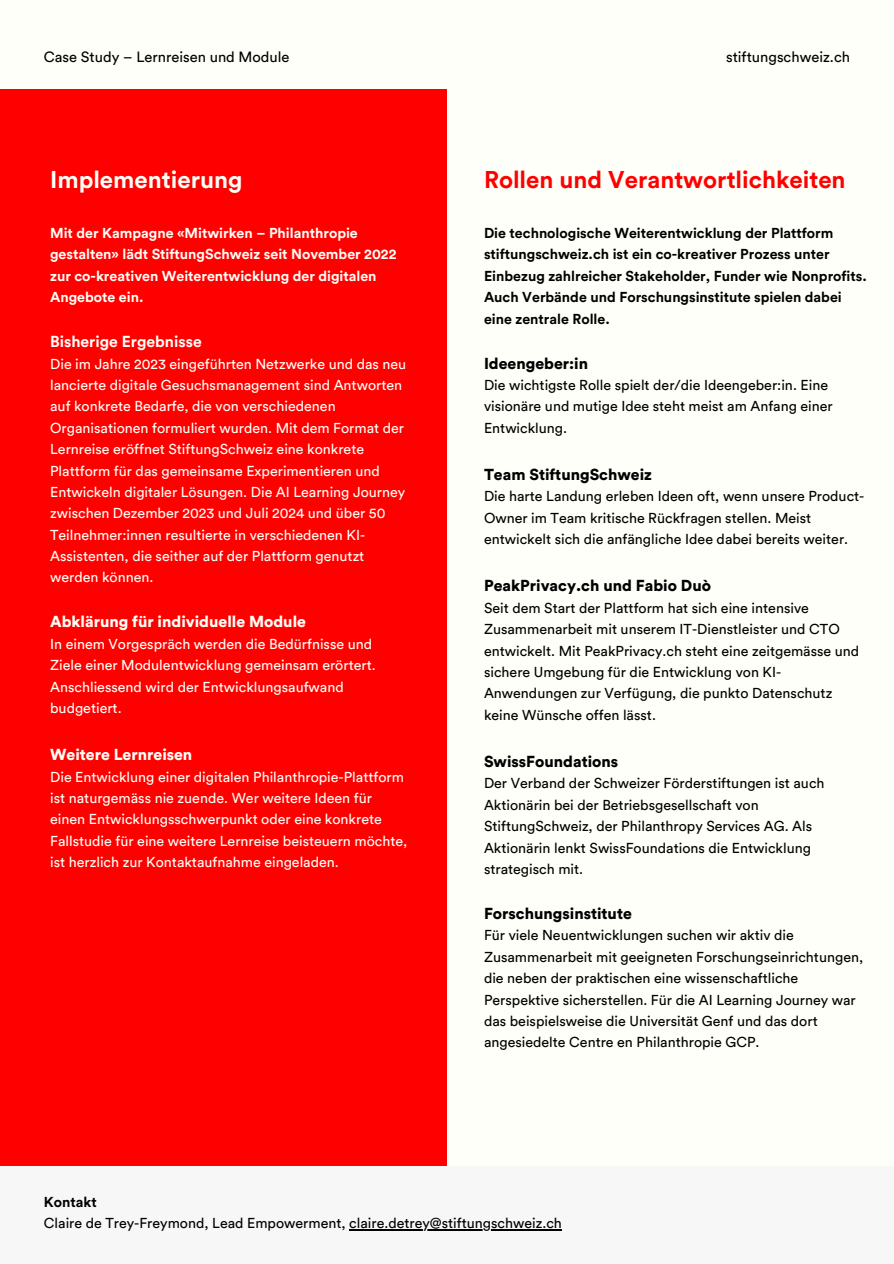
<style>
.page{position:relative;width:894px;height:1264px;background:#fff}
.page>*{position:absolute;margin:0;border:0;box-sizing:border-box;transform-origin:0 0}
.t1{font:700 24px "Circular Std";color:#f00}
.t2{font:700 24px "Circular Std";color:#fffff9}
.t3{font:900 15.75px "Circular Std";color:#000}
.t4{font:900 15.75px "Circular Std";color:#fffff9}
.t5{font:700 15.75px "Circular Std";color:#fffff9}
.t6{font:14.7px "Circular Std";color:#000}
.t7{font:14.25px/21.3px "Circular Std";color:#000}
.t8{font:14.25px/21.3px "Circular Std";color:#fffff9}
.t9{font:700 14.25px/21.3px "Circular Std";color:#000}
.t10{font:700 14.25px/21.3px "Circular Std";color:#fffff9}
</style>
<div class="page">
<div style="left:0;top:0;width:893px;height:1263px;background:#fffff9"></div>
<div style="left:0;top:89px;width:446px;height:1174px;background:#f00"></div>
<div style="left:0;top:1166px;width:893px;height:97px;background:#f7f7f7"></div>
<hr style="left:349px;top:1229px;width:212px;height:1px;background:#000">
<p class="t6" style="left:44px;top:50px;width:247px">Case Study – Lernreisen und Module</p>
<p class="t6" style="left:725px;top:50px;width:125px">stiftungschweiz.ch</p>
<p class="t2" style="left:50px;top:169px;width:194px">Implementierung</p>
<p class="t10" style="left:50px;top:223px;width:347px">Mit der Kampagne «Mitwirken – Philanthropie gestalten» lädt StiftungSchweiz seit November 2022 zur co-kreativen Weiterentwicklung der digitalen Angebote ein.</p>
<p class="t5" style="left:50px;top:334px;width:153px">Bisherige Ergebnisse</p>
<p class="t8" style="left:50px;top:353px;width:357px">Die im Jahre 2023 eingeführten Netzwerke und das neu lancierte digitale Gesuchsmanagement sind Antworten auf konkrete Bedarfe, die von verschiedenen Organisationen formuliert wurden. Mit dem Format der Lernreise eröffnet StiftungSchweiz eine konkrete Plattform für das gemeinsame Experimentieren und Entwickeln digitaler Lösungen. Die AI Learning Journey zwischen Dezember 2023 und Juli 2024 und über 50<br>Teilnehmer:innen resultierte in verschiedenen KI-Assistenten, die seither auf der Plattform genutzt werden können.</p>
<p class="t4" style="left:50px;top:614px;width:257px">Abklärung für individuelle Module</p>
<p class="t8" style="left:50px;top:633px;width:327px">In einem Vorgespräch werden die Bedürfnisse und Ziele einer Modulentwicklung gemeinsam erörtert.<br>Anschliessend wird der Entwicklungsaufwand budgetiert.</p>
<p class="t4" style="left:50px;top:747px;width:144px">Weitere Lernreisen</p>
<p class="t8" style="left:50px;top:766px;width:358px">Die Entwicklung einer digitalen Philanthropie-Plattform ist naturgemäss nie zuende. Wer weitere Ideen für einen Entwicklungsschwerpunkt oder eine konkrete Fallstudie für eine weitere Lernreise beisteuern möchte, ist herzlich zur Kontaktaufnahme eingeladen.</p>
<p class="t1" style="left:484px;top:169px;width:363px">Rollen und Verantwortlichkeiten</p>
<p class="t9" style="left:484px;top:223px;width:384px">Die technologische Weiterentwicklung der Plattform stiftungschweiz.ch ist ein co-kreativer Prozess unter Einbezug zahlreicher Stakeholder, Funder wie Nonprofits.<br>Auch Verbände und Forschungsinstitute spielen dabei eine zentrale Rolle.</p>
<h1 class="t3" style="left:484px;top:356px;width:106px">Ideengeber:in</h1>
<p class="t7" style="left:484px;top:375px;width:350px">Die wichtigste Rolle spielt der/die Ideengeber:in. Eine visionäre und mutige Idee steht meist am Anfang einer<br>Entwicklung.</p>
<p class="t3" style="left:484px;top:467px;width:169px">Team StiftungSchweiz</p>
<p class="t7" style="left:484px;top:486px;width:382px">Die harte Landung erleben Ideen oft, wenn unsere Product-<br>Owner im Team kritische Rückfragen stellen. Meist entwickelt sich die anfängliche Idee dabei bereits weiter.</p>
<p class="t3" style="left:484px;top:578px;width:228px">PeakPrivacy.ch und Fabio Duò</p>
<p class="t7" style="left:484px;top:597px;width:377px">Seit dem Start der Plattform hat sich eine intensive Zusammenarbeit mit unserem IT-Dienstleister und CTO entwickelt. Mit PeakPrivacy.ch steht eine zeitgemässe und sichere Umgebung für die Entwicklung von KI-Anwendungen zur Verfügung, die punkto Datenschutz keine Wünsche offen lässt.</p>
<p class="t3" style="left:484px;top:754px;width:136px">SwissFoundations</p>
<p class="t7" style="left:484px;top:773px;width:342px">Der Verband der Schweizer Förderstiftungen ist auch Aktionärin bei der Betriebsgesellschaft von StiftungSchweiz, der Philanthropy Services AG. Als Aktionärin lenkt SwissFoundations die Entwicklung strategisch mit.</p>
<h1 class="t3" style="left:484px;top:906px;width:149px">Forschungsinstitute</h1>
<p class="t7" style="left:484px;top:925px;width:380px">Für viele Neuentwicklungen suchen wir aktiv die Zusammenarbeit mit geeigneten Forschungseinrichtungen, die neben der praktischen eine wissenschaftliche Perspektive sicherstellen. Für die AI Learning Journey war das beispielsweise die Universität Genf und das dort angesiedelte Centre en Philanthropie GCP.</p>
<p class="t9" style="left:44px;top:1191px;width:54px">Kontakt</p>
<p class="t7" style="left:44px;top:1213px;width:519px">Claire de Trey-Freymond, Lead Empowerment, claire.detrey@stiftungschweiz.ch</p>
</div>
